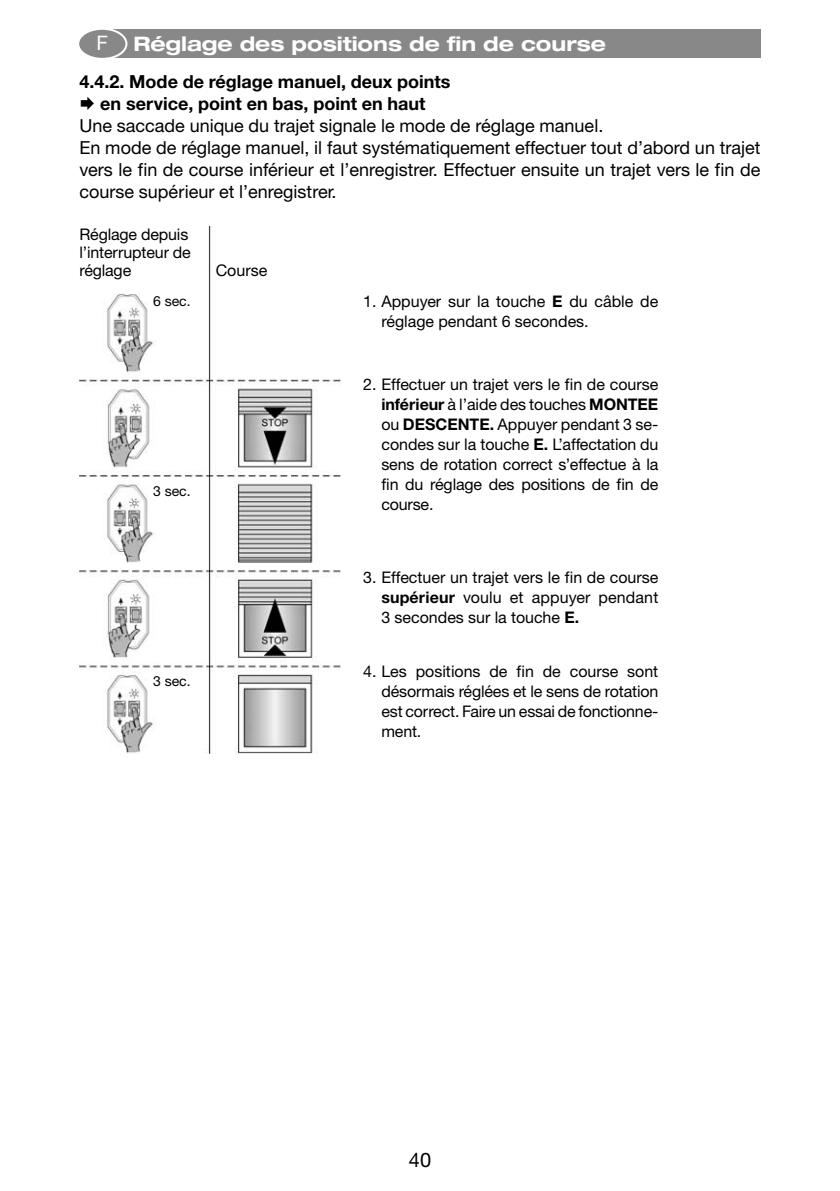
<style>
.page{position:relative;width:840px;height:1191px;background:#fff}
.page>*{position:absolute;margin:0;border:0;box-sizing:border-box;transform-origin:0 0}
.t1{font:700 expanded 20px "Helvetica Neue";color:#fff}
.t2{font:20px "Helvetica Neue CE";color:#000}
.t3{font:20px "Helvetica Neue CE";color:#fff}
.t4{font:18px/22px "Helvetica Neue CE";color:#000}
.t5{font:700 18px "Helvetica Neue CE";color:#000}
.t6{font:16px/20px "Helvetica Neue CE";letter-spacing:-.01em;color:#000;text-align:justify}
.t7{font:14px "Helvetica Neue CE";color:#000}
.s1{font-weight:700}
</style>
<div class="page">
<div style="left:113px;top:30px;width:647px;height:28px;background:#888"></div>
<div style="left:78px;top:29px;width:48px;height:30px;background:#888;border-radius:50%"></div>
<div style="left:77px;top:28px;width:50px;height:32px;border:2px solid #fff;border-radius:50%"></div>
<img style="left:79px;top:227px;width:262px;height:526px">
<p class="t3" style="left:96px;top:36px;width:13px">F</p>
<p class="t5" style="left:79px;top:75px;width:372px">4.4.2. Mode de réglage manuel, deux points</p>
<p class="t4" style="left:79px;top:94px;width:682px">◻ <span class="s1">en service, point en bas, point en haut<br></span>Une saccade unique du trajet signale le mode de réglage manuel.<br>En mode de réglage manuel, il faut systématiquement effectuer tout d’abord un trajet vers le fin de course inférieur et l’enregistrer. Effectuer ensuite un trajet vers le fin de course supérieur et l’enregistrer.</p>
<p class="t1" style="left:133px;top:37px;width:474px">Réglage des positions de fin de course</p>
<p class="t6" style="left:79px;top:228px;width:113px;line-height:18px;text-align:left">Réglage depuis l’interrupteur de réglage</p>
<p class="t7" style="left:153px;top:296px;width:39px">6 sec.</p>
<p class="t6" style="left:215px;top:263px;width:53px">Course</p>
<p class="t7" style="left:153px;top:486px;width:39px">3 sec.</p>
<p class="t7" style="left:153px;top:676px;width:39px">3 sec.</p>
<p class="t6" style="left:381px;top:294px;width:278px;text-indent:-18px">1. Ap pu y er sur la touche <span class="s1">E</span> du câble de ré glage pendant 6 secondes.</p>
<p class="t6" style="left:381px;top:376px;width:278px;text-indent:-18px">2. Effectuer un trajet vers le fin de course <span class="s1">inférieur</span> à l’aide des touches <span class="s1">MONTEE </span>ou <span class="s1">DESCENTE.</span> Appuyer pendant 3 se - condes sur la touche <span class="s1">E.</span> L’affectation du sens de rotation correct s’effectue à la fin du réglage des positions de fin de course.</p>
<p class="t6" style="left:381px;top:569px;width:278px;text-indent:-18px">3. Effectuer un trajet vers le fin de course <span class="s1">supérieur</span> voulu et appuyer pendant 3 secondes sur la touche <span class="s1">E.</span></p>
<p class="t6" style="left:381px;top:663px;width:278px;text-indent:-18px">4. Les positions de fin de course sont désormais réglées et le sens de rotation est correct. Faire un essai de fonctionne&shy;ment.</p>
<p class="t2" style="left:408px;top:1152px;width:24px">40</p>
</div>
